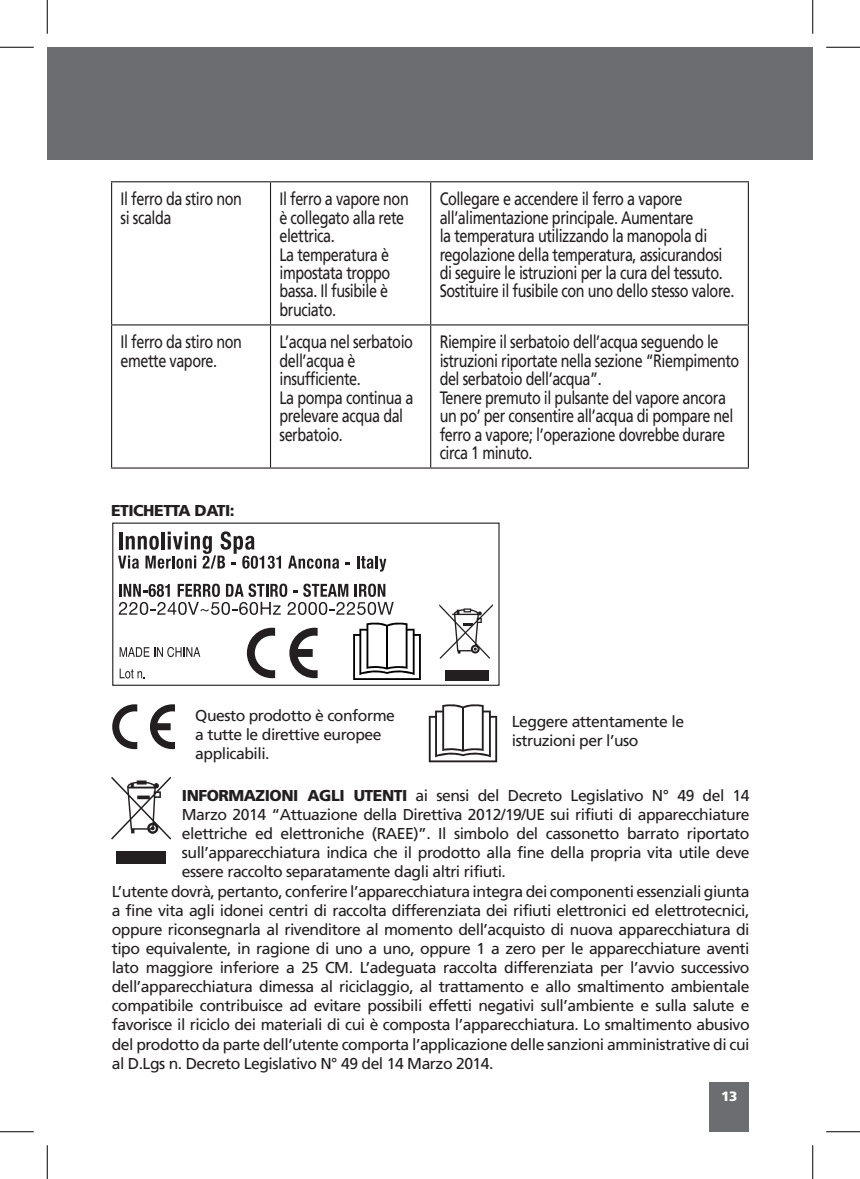
<style>
.page{position:relative;width:860px;height:1179px;background:#fff}
.page>*{position:absolute;margin:0;border:0;box-sizing:border-box;transform-origin:0 0}
.t1{font:18px/18.4px "Frutiger LT 55 Rm";letter-spacing:-.03em;color:#231f20;scale:.8 1}
.t2{font:15.75px/19.1px "Frutiger LT 55 Rm";letter-spacing:-.03em;color:#231f20}
.t3{font:15.75px "Frutiger LT 75 Blk";letter-spacing:-.03em;color:#231f20}
.t4{font:13.5px "Frutiger LT 75 Blk";color:#fff}
.s1{font-family:"Frutiger LT 75 Blk"}
</style>
<div class="page">
<div style="left:47px;top:47px;width:766px;height:113px;background:#6c6d70"></div>
<div style="left:710px;top:1082px;width:39px;height:50px;background:#6c6d70"></div>
<hr style="left:111px;top:181px;width:159px;height:1px;background:#231f20">
<hr style="left:111px;top:182px;width:1px;height:142px;background:#231f20">
<hr style="left:270px;top:181px;width:161px;height:1px;background:#231f20">
<hr style="left:270px;top:182px;width:1px;height:142px;background:#231f20">
<hr style="left:431px;top:181px;width:318px;height:1px;background:#231f20">
<hr style="left:430px;top:182px;width:1px;height:142px;background:#231f20">
<hr style="left:748px;top:182px;width:1px;height:142px;background:#231f20">
<hr style="left:111px;top:324px;width:159px;height:1px;background:#231f20">
<hr style="left:111px;top:325px;width:1px;height:142px;background:#231f20">
<hr style="left:270px;top:324px;width:161px;height:1px;background:#231f20">
<hr style="left:270px;top:325px;width:1px;height:142px;background:#231f20">
<hr style="left:431px;top:324px;width:318px;height:1px;background:#231f20">
<hr style="left:430px;top:325px;width:1px;height:142px;background:#231f20">
<hr style="left:748px;top:325px;width:1px;height:142px;background:#231f20">
<hr style="left:111px;top:467px;width:159px;height:2px;background:#231f20">
<hr style="left:270px;top:467px;width:161px;height:2px;background:#231f20">
<hr style="left:431px;top:467px;width:318px;height:2px;background:#231f20">
<svg style="left:112px;top:704px;width:25px;height:45px"></svg>
<svg style="left:150px;top:704px;width:25px;height:45px"></svg>
<svg style="left:111px;top:777px;width:60px;height:62px"></svg>
<div style="left:117px;top:852px;width:49px;height:12px;background:#231f20"></div>
<svg style="left:429px;top:704px;width:68px;height:58px"></svg>
<hr style="left:462px;top:707px;width:2px;height:44px;background:#231f20">
<svg style="left:119px;top:583px;width:275px;height:32px"></svg>
<svg style="left:118px;top:531px;width:163px;height:38px"></svg>
<svg style="left:288px;top:556px;width:51px;height:13px"></svg>
<svg style="left:357px;top:556px;width:29px;height:15px"></svg>
<svg style="left:120px;top:647px;width:80px;height:10px"></svg>
<svg style="left:120px;top:668px;width:25px;height:10px"></svg>
<svg style="left:247px;top:628px;width:28px;height:50px"></svg>
<svg style="left:289px;top:628px;width:29px;height:50px"></svg>
<svg style="left:439px;top:604px;width:54px;height:55px"></svg>
<div style="left:445px;top:670px;width:43px;height:10px;background:#231f20"></div>
<svg style="left:353px;top:622px;width:68px;height:58px"></svg>
<hr style="left:386px;top:626px;width:2px;height:42px;background:#000001">
<div style="left:112px;top:522px;width:387px;height:164px;border:1px solid #231f20"></div>
<hr style="left:0;top:47px;width:34px;height:1px;background:#000">
<hr style="left:826px;top:47px;width:34px;height:1px;background:#000">
<hr style="left:0;top:1131px;width:34px;height:1px;background:#000">
<hr style="left:826px;top:1131px;width:34px;height:1px;background:#000">
<hr style="left:47px;top:0;width:1px;height:34px;background:#000">
<hr style="left:47px;top:1145px;width:1px;height:34px;background:#000">
<hr style="left:812px;top:0;width:1px;height:34px;background:#000">
<hr style="left:812px;top:1145px;width:1px;height:34px;background:#000">
<p class="t1" style="left:121px;top:190px;width:153px">Il ferro da stiro non si scalda</p>
<p class="t1" style="left:279px;top:190px;width:163px">Il ferro a vapore non è collegato alla rete elettrica.<br>La temperatura è impostata troppo bassa. Il fusibile è bruciato.</p>
<p class="t1" style="left:440px;top:190px;width:370px">Collegare e accendere il ferro a vapore all’alimentazione principale. Aumentare<br>la temperatura utilizzando la manopola di regolazione della temperatura, assicurandosi di seguire le istruzioni per la cura del tessuto.<br>Sostituire il fusibile con uno dello stesso valore.</p>
<p class="t1" style="left:121px;top:333px;width:153px">Il ferro da stiro non emette vapore.</p>
<p class="t1" style="left:279px;top:333px;width:169px">L’acqua nel serbatoio dell’acqua è insufficiente.<br>La pompa continua a prelevare acqua dal serbatoio.</p>
<p class="t1" style="left:440px;top:333px;width:376px">Riempire il serbatoio dell’acqua seguendo le istruzioni riportate nella sezione “Riempimento del serbatoio dell’acqua”.<br>Tenere premuto il pulsante del vapore ancora un po’ per consentire all’acqua di pompare nel ferro a vapore; l’operazione dovrebbe durare circa 1 minuto.</p>
<p class="t3" style="left:111px;top:501px;width:125px">ETICHETTA DATI:</p>
<p class="t2" style="left:195px;top:706px;width:201px">Questo prodotto è conforme a tutte le direttive europee applicabili.</p>
<p class="t2" style="left:512px;top:712px;width:174px">Leggere attentamente le istruzioni per l’uso</p>
<p class="t2" style="left:182px;top:786px;width:569px"><span class="s1">INFORMAZIONI AGLI UTENTI</span> ai sensi del Decreto Legislativo N° 49 del 14</p>
<p class="t2" style="left:182px;top:805px;width:569px">Marzo 2014 “Attuazione della Direttiva 2012/19/UE sui rifiuti di apparecchiature</p>
<p class="t2" style="left:182px;top:824px;width:569px">elettriche ed elettroniche (RAEE)”. Il simbolo del cassonetto barrato riportato</p>
<p class="t2" style="left:182px;top:843px;width:569px">sull’apparecchiatura indica che il prodotto alla fine della propria vita utile deve</p>
<p class="t2" style="left:182px;top:862px;width:326px">essere raccolto separatamente dagli altri rifiuti.</p>
<p class="t2" style="left:112px;top:881px;width:639px">L’utente dovrà, pertanto, conferire l’apparecchiatura integra dei componenti essenziali giunta</p>
<p class="t2" style="left:112px;top:901px;width:639px">a fine vita agli idonei centri di raccolta differenziata dei rifiuti elettronici ed elettrotecnici,</p>
<p class="t2" style="left:112px;top:920px;width:639px">oppure riconsegnarla al rivenditore al momento dell’acquisto di nuova apparecchiatura di</p>
<p class="t2" style="left:112px;top:939px;width:639px">tipo equivalente, in ragione di uno a uno, oppure 1 a zero per le apparecchiature aventi</p>
<p class="t2" style="left:112px;top:958px;width:639px">lato maggiore inferiore a 25 CM. L’adeguata raccolta differenziata per l’avvio successivo</p>
<p class="t2" style="left:112px;top:977px;width:639px">dell’apparecchiatura dimessa al riciclaggio, al trattamento e allo smaltimento ambientale</p>
<p class="t2" style="left:112px;top:996px;width:639px">compatibile contribuisce ad evitare possibili effetti negativi sull’ambiente e sulla salute e</p>
<p class="t2" style="left:112px;top:1015px;width:639px">favorisce il riciclo dei materiali di cui è composta l’apparecchiatura. Lo smaltimento abusivo</p>
<p class="t2" style="left:112px;top:1034px;width:639px">del prodotto da parte dell’utente comporta l’applicazione delle sanzioni amministrative di cui</p>
<p class="t2" style="left:112px;top:1053px;width:383px">al D.Lgs n. Decreto Legislativo N° 49 del 14 Marzo 2014.</p>
<p class="t4" style="left:721px;top:1088px;width:18px">13</p>
</div>
